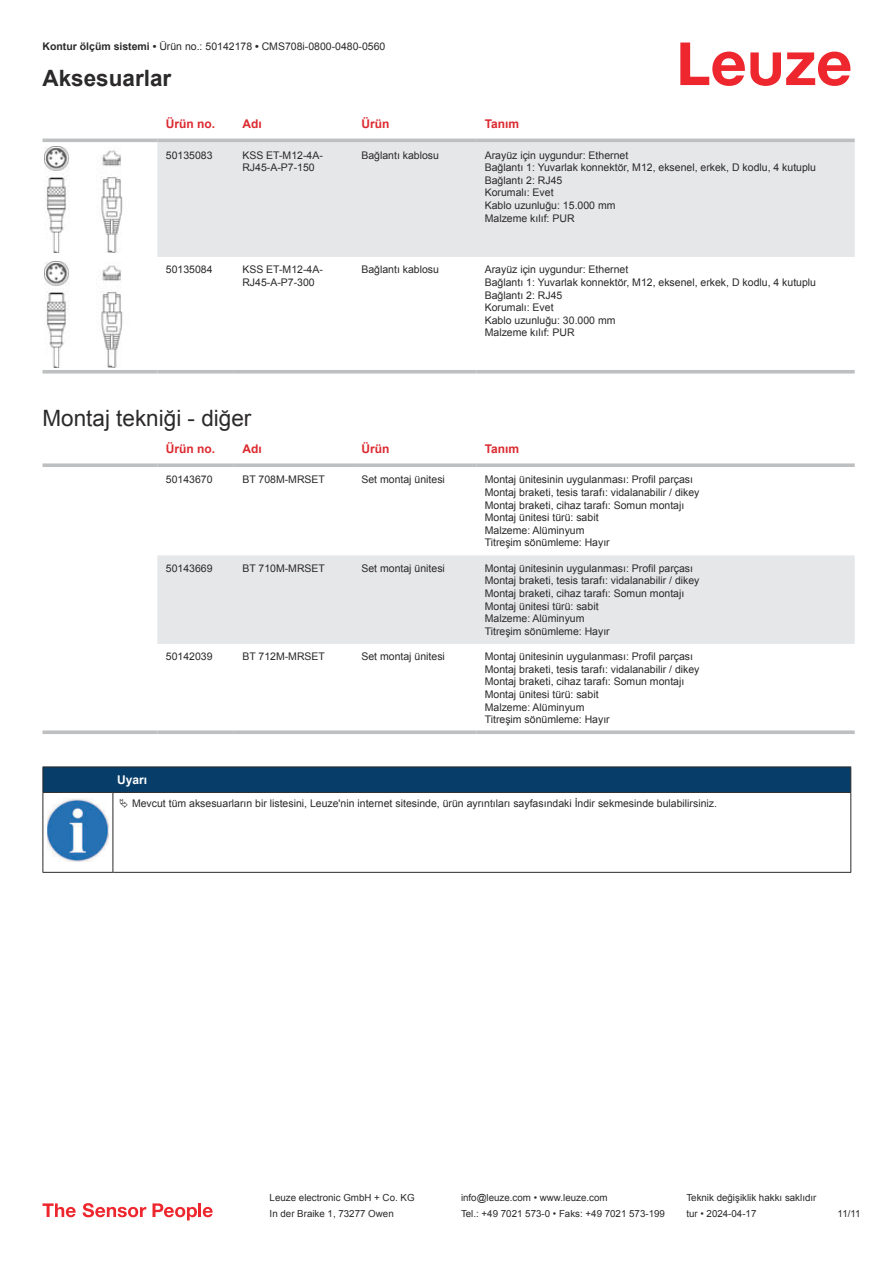
<style>
.page{position:relative;width:893px;height:1263px;background:#fff}
.page>*{position:absolute;margin:0;border:0;box-sizing:border-box;transform-origin:0 0}
.t1{font:22.5px "Arial";color:#2b292a}
.t2{font:700 22.5px "Arial";color:#2b292a}
.t3{font:700 12px "Arial";color:#db2a30}
.t4{font:700 12px "Arial";color:#fff}
.t5{font:10.5px/12.6px "Arial";color:#2b292a}
.t6{font:9.75px "Arial";color:#2b292a}
.s1{font-weight:700}
</style>
<div class="page">
<svg style="left:680px;top:43px;width:170px;height:43px"></svg>
<svg style="left:43px;top:138px;width:812px;height:230px"></svg>
<div style="left:157px;top:142px;width:698px;height:115px;background:#e6e7e9"></div>
<hr style="left:43px;top:139px;width:114px;height:3px;background:#bdbfc1">
<hr style="left:157px;top:139px;width:77px;height:3px;background:#bdbfc1">
<hr style="left:234px;top:139px;width:119px;height:3px;background:#bdbfc1">
<hr style="left:353px;top:139px;width:123px;height:3px;background:#bdbfc1">
<hr style="left:476px;top:139px;width:379px;height:3px;background:#bdbfc1">
<svg style="left:43px;top:370px;width:114px;height:4px"></svg>
<svg style="left:157px;top:370px;width:77px;height:4px"></svg>
<svg style="left:234px;top:370px;width:119px;height:4px"></svg>
<svg style="left:353px;top:370px;width:123px;height:4px"></svg>
<svg style="left:476px;top:370px;width:379px;height:4px;background:#c4c6c7"></svg>
<img style="left:45px;top:146px;width:93px;height:107px">
<img style="left:45px;top:261px;width:93px;height:106px">
<div style="left:157px;top:555px;width:698px;height:89px;background:#e6e7e9"></div>
<svg style="left:43px;top:463px;width:114px;height:4px"></svg>
<svg style="left:157px;top:463px;width:77px;height:4px"></svg>
<svg style="left:234px;top:463px;width:119px;height:4px"></svg>
<svg style="left:353px;top:463px;width:123px;height:4px"></svg>
<svg style="left:476px;top:463px;width:379px;height:4px;background:#c4c6c7"></svg>
<svg style="left:43px;top:730px;width:114px;height:4px"></svg>
<svg style="left:157px;top:730px;width:77px;height:4px"></svg>
<svg style="left:234px;top:730px;width:119px;height:4px"></svg>
<svg style="left:353px;top:730px;width:123px;height:4px"></svg>
<svg style="left:476px;top:730px;width:379px;height:4px;background:#c4c6c8"></svg>
<svg style="left:44px;top:793px;width:806px;height:79px"></svg>
<hr style="left:43px;top:766px;width:70px;height:1px;background:#2b292a">
<hr style="left:43px;top:792px;width:70px;height:1px;background:#2b292a">
<hr style="left:113px;top:766px;width:738px;height:1px;background:#2b292a">
<div style="left:43px;top:767px;width:808px;height:25px;background:#063d69"></div>
<hr style="left:113px;top:792px;width:738px;height:1px;background:#2b292a">
<hr style="left:43px;top:793px;width:1px;height:75px;background:#2b292a">
<hr style="left:113px;top:793px;width:1px;height:75px;background:#2b292a">
<hr style="left:850px;top:793px;width:1px;height:75px;background:#2b292a">
<hr style="left:43px;top:872px;width:70px;height:1px;background:#2b292a">
<hr style="left:113px;top:872px;width:738px;height:1px;background:#2b292a">
<img style="left:47px;top:799px;width:61px;height:63px">
<div style="left:115px;top:793px;width:734px;height:20px;background:#fff"></div>
<svg style="left:43px;top:1203px;width:33px;height:14px"></svg>
<svg style="left:83px;top:1203px;width:63px;height:14px"></svg>
<svg style="left:153px;top:1203px;width:44px;height:17px"></svg>
<hr style="left:198px;top:1203px;width:3px;height:14px;background:#ed272d">
<svg style="left:203px;top:1207px;width:10px;height:10px"></svg>
<p class="t5" style="left:43px;top:41px;width:344px"><span class="s1">Kontur ölçüm sistemi •</span> Ürün no.: 50142178 <span class="s1">•</span> CMS708i-0800-0480-0560</p>
<h1 class="t2" style="left:43px;top:70px;width:130px">Aksesuarlar</h1>
<p class="t3" style="left:166px;top:119px;width:51px">Ürün no.</p>
<p class="t3" style="left:242px;top:115px;width:21px">Adı</p>
<p class="t3" style="left:361px;top:119px;width:29px">Ürün</p>
<p class="t3" style="left:485px;top:115px;width:36px">Tanım</p>
<p class="t5" style="left:166px;top:150px;width:48px">50135083</p>
<p class="t5" style="left:242px;top:148px;width:82px">KSS ET-M12-4A-<br>RJ45-A-P7-150</p>
<p class="t5" style="left:361px;top:148px;width:79px">Bağlantı kablosu</p>
<p class="t5" style="left:485px;top:148px;width:333px">Arayüz için uygundur: Ethernet<br>Bağlantı 1: Yuvarlak konnektör, M12, eksenel, erkek, D kodlu, 4 kutuplu<br>Bağlantı 2: RJ45<br>Korumalı: Evet<br>Kablo uzunluğu: 15.000 mm<br>Malzeme kılıf: PUR</p>
<p class="t5" style="left:166px;top:264px;width:48px">50135084</p>
<p class="t5" style="left:242px;top:263px;width:82px">KSS ET-M12-4A-<br>RJ45-A-P7-300</p>
<p class="t5" style="left:361px;top:263px;width:79px">Bağlantı kablosu</p>
<p class="t5" style="left:485px;top:263px;width:333px">Arayüz için uygundur: Ethernet<br>Bağlantı 1: Yuvarlak konnektör, M12, eksenel, erkek, D kodlu, 4 kutuplu<br>Bağlantı 2: RJ45<br>Korumalı: Evet<br>Kablo uzunluğu: 30.000 mm<br>Malzeme kılıf: PUR</p>
<h1 class="t1" style="left:43px;top:403px;width:210px">Montaj tekniği - diğer</h1>
<p class="t3" style="left:166px;top:444px;width:51px">Ürün no.</p>
<p class="t3" style="left:242px;top:440px;width:21px">Adı</p>
<p class="t3" style="left:361px;top:444px;width:29px">Ürün</p>
<p class="t3" style="left:485px;top:440px;width:36px">Tanım</p>
<p class="t5" style="left:166px;top:474px;width:48px">50143670</p>
<p class="t5" style="left:242px;top:474px;width:84px">BT 708M-MRSET</p>
<p class="t5" style="left:361px;top:473px;width:85px">Set montaj ünitesi</p>
<p class="t5" style="left:485px;top:473px;width:216px">Montaj ünitesinin uygulanması: Profil parçası Montaj braketi, tesis tarafı: vidalanabilir / dikey Montaj braketi, cihaz tarafı: Somun montajı Montaj ünitesi türü: sabit<br>Malzeme: Alüminyum<br>Titreşim sönümleme: Hayır</p>
<p class="t5" style="left:166px;top:562px;width:48px">50143669</p>
<p class="t5" style="left:242px;top:563px;width:84px">BT 710M-MRSET</p>
<p class="t5" style="left:361px;top:562px;width:85px">Set montaj ünitesi</p>
<p class="t5" style="left:485px;top:562px;width:216px">Montaj ünitesinin uygulanması: Profil parçası Montaj braketi, tesis tarafı: vidalanabilir / dikey Montaj braketi, cihaz tarafı: Somun montajı Montaj ünitesi türü: sabit<br>Malzeme: Alüminyum<br>Titreşim sönümleme: Hayır</p>
<p class="t5" style="left:166px;top:650px;width:48px">50142039</p>
<p class="t5" style="left:242px;top:651px;width:84px">BT 712M-MRSET</p>
<p class="t5" style="left:361px;top:650px;width:85px">Set montaj ünitesi</p>
<p class="t5" style="left:485px;top:650px;width:216px">Montaj ünitesinin uygulanması: Profil parçası Montaj braketi, tesis tarafı: vidalanabilir / dikey Montaj braketi, cihaz tarafı: Somun montajı Montaj ünitesi türü: sabit<br>Malzeme: Alüminyum<br>Titreşim sönümleme: Hayır</p>
<p class="t4" style="left:117px;top:771px;width:32px">Uyarı</p>
<p class="t5" style="left:132px;top:797px;width:586px">Mevcut tüm aksesuarların bir listesini, Leuze'nin internet sitesinde, ürün ayrıntıları sayfasındaki İndir sekmesinde bulabilirsiniz.</p>
<p class="t6" style="left:270px;top:1191px;width:146px">Leuze electronic GmbH + Co. KG</p>
<p class="t6" style="left:461px;top:1191px;width:148px">info@leuze.com • www.leuze.com</p>
<p class="t6" style="left:686px;top:1191px;width:132px">Teknik değişiklik hakkı saklıdır</p>
<p class="t6" style="left:270px;top:1207px;width:126px">In der Braike 1, 73277 Owen</p>
<p class="t6" style="left:461px;top:1207px;width:205px">Tel.: +49 7021 573-0 • Faks: +49 7021 573-199</p>
<p class="t6" style="left:686px;top:1207px;width:72px">tur • 2024-04-17</p>
<p class="t6" style="left:838px;top:1210px;width:24px">11 /11</p>
</div>
